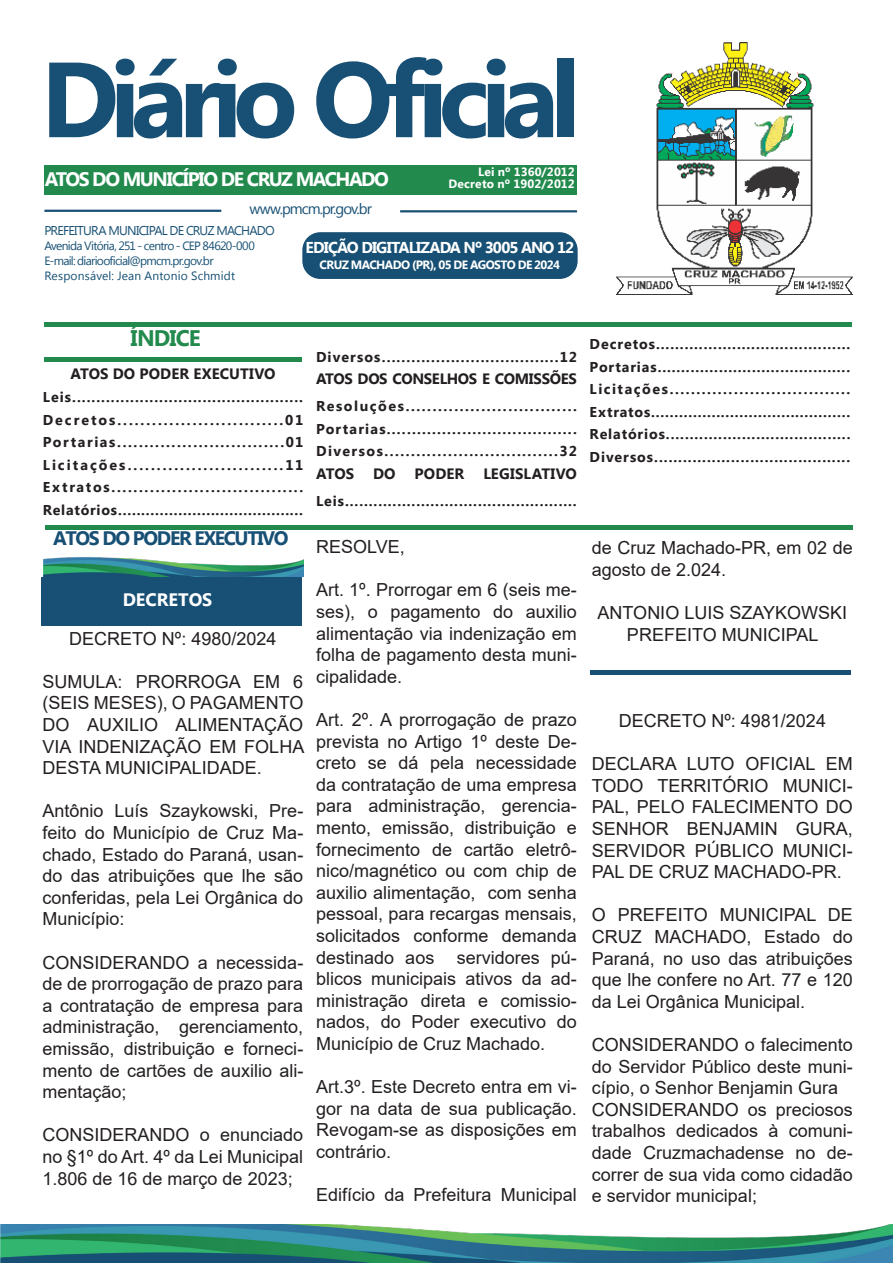
<style>
.page{position:relative;width:893px;height:1263px;background:#fff}
.page>*{position:absolute;margin:0;border:0;box-sizing:border-box;transform-origin:0 0}
.t1{font:700 106.5px "Myanmar Text";letter-spacing:-.085em;color:#175074}
.t2{font:700 22.5px "Myanmar Text";letter-spacing:-.04em;color:#228a4c}
.t3{font:700 19.5px "Myanmar Text";letter-spacing:-.075em;color:#fff}
.t4{font:700 19.5px "Myanmar Text";letter-spacing:-.07em;color:#175074}
.t5{font:18px/21.6px "Arial";color:#231f20;text-align:justify}
.t6{font:700 18px "Myanmar Text";color:#fff}
.t7{font:700 15.75px "Myanmar Text";letter-spacing:-.05em;color:#fff}
.t8{font:700 15px "Myanmar Text";letter-spacing:-.005em;color:#231f20}
.t9{font:700 15px "Myanmar Text";letter-spacing:-.025em;color:#231f20}
.t10{font:15px "Myanmar Text";letter-spacing:-.065em;color:#175074}
.t11{font:700 15px "Myanmar Text";letter-spacing:.015em;color:#231f20}
.t12{font:700 14.25px "Myanmar Text";letter-spacing:.08em;color:#231f20}
.t13{font:700 14.25px/22.5px "Myanmar Text";letter-spacing:.1em;color:#231f20}
.t14{font:700 14.25px "Myanmar Text";letter-spacing:.055em;color:#231f20}
.t15{font:700 14.25px "Myanmar Text";letter-spacing:.06em;color:#231f20}
.t16{font:700 14.25px "Myanmar Text";letter-spacing:.135em;color:#231f20}
.t17{font:700 14.25px "Myanmar Text";letter-spacing:.105em;color:#231f20}
.t18{font:700 14.25px "Myanmar Text";letter-spacing:.12em;color:#231f20}
.t19{font:700 14.25px "Myanmar Text";letter-spacing:.11em;color:#231f20}
.t20{font:12.75px "Myanmar Text";letter-spacing:-.06em;color:#175074}
.t21{font:12px "Myanmar Text";letter-spacing:-.055em;color:#175074}
.t22{font:700 12px "Myanmar Text";letter-spacing:-.05em;color:#fff}
.t23{font:12px "Myanmar Text";letter-spacing:.01em;color:#175074}
.t24{font:700 12px "Myanmar Text";letter-spacing:.015em;color:#fff}
.t25{font:700 12px "Myanmar Text";letter-spacing:-.01em;color:#fff}
</style>
<div class="page">
<img style="left:616px;top:42px;width:236px;height:252px">
<div style="left:44px;top:165px;width:533px;height:29px;background:#228a4c"></div>
<hr style="left:44px;top:210px;width:177px;height:2px;background:#175074">
<hr style="left:400px;top:210px;width:177px;height:2px;background:#175074">
<div style="left:302px;top:232px;width:276px;height:47px;background:#175074;border-radius:18px"></div>
<hr style="left:44px;top:322px;width:808px;height:4px;background:#228a4c">
<hr style="left:45px;top:525px;width:808px;height:4px;background:#228a4c">
<div style="left:44px;top:357px;width:258px;height:5px;background:#228a4c"></div>
<img style="left:0;top:1224px;width:893px;height:39px">
<img style="left:43px;top:557px;width:260px;height:20px">
<svg style="left:590px;top:670px;width:260px;height:4px"></svg>
<div style="left:41px;top:577px;width:261px;height:49px;background:#175074"></div>
<p class="t1" style="left:41px;top:38px;width:541px">Diário Oficial</p>
<p class="t3" style="left:45px;top:168px;width:346px">ATOS DO MUNICÍPIO DE CRUZ MACHADO</p>
<p class="t25" style="left:478px;top:164px;width:98px">Lei nº 1360/2012</p>
<p class="t24" style="left:448px;top:176px;width:128px">Decreto nº 1902/2012</p>
<p class="t10" style="left:249px;top:200px;width:124px">www.pmcm.pr.gov.br</p>
<p class="t20" style="left:44px;top:223px;width:232px">PREFEITURA MUNICIPAL DE CRUZ MACHADO</p>
<p class="t21" style="left:44px;top:239px;width:212px">Avenida Vitória, 251 - centro - CEP 84620-000</p>
<p class="t21" style="left:44px;top:254px;width:171px">E-mail: diariooficial@pmcm.pr.gov.br</p>
<p class="t23" style="left:44px;top:269px;width:192px">Responsável: Jean Antonio Schmidt</p>
<p class="t7" style="left:305px;top:238px;width:270px">EDIÇÃO DIGITALIZADA Nº 3005 ANO 12</p>
<p class="t22" style="left:320px;top:258px;width:242px">CRUZ MACHADO (PR), 05 DE AGOSTO DE 2024</p>
<p class="t2" style="left:131px;top:325px;width:72px">ÍNDICE</p>
<p class="t8" style="left:71px;top:365px;width:207px">ATOS DO PODER EXECUTIVO</p>
<p class="t12" style="left:43px;top:389px;width:262px">Leis................................................</p>
<p class="t16" style="left:43px;top:411px;width:262px">Decretos.............................01</p>
<p class="t19" style="left:43px;top:434px;width:262px">Portarias...............................01</p>
<p class="t16" style="left:43px;top:456px;width:262px">Licitações...........................11</p>
<p class="t18" style="left:43px;top:479px;width:262px">Extratos...................................</p>
<p class="t14" style="left:43px;top:501px;width:262px">Relatórios........................................</p>
<p class="t4" style="left:53px;top:527px;width:237px">ATOS DO PODER EXECUTIVO</p>
<p class="t6" style="left:123px;top:589px;width:91px">DECRETOS</p>
<p class="t5" style="left:69px;top:627px;width:209px">DECRETO Nº: 4980/2024</p>
<p class="t5" style="left:43px;top:670px;width:263px">SUMULA: PRORROGA EM 6 (SEIS MESES), O PAGAMENTO DO AUXILIO ALIMENTAÇÃO VIA INDENIZAÇÃO EM FOLHA DESTA MUNICIPALIDADE.</p>
<p class="t5" style="left:43px;top:800px;width:262px">Antônio Luís Szaykowski, Pre&shy;feito do Município de Cruz Ma&shy;chado, Estado do Paraná, usan&shy;do das atribuições que lhe são conferidas, pela Lei Orgânica do Município:</p>
<p class="t5" style="left:43px;top:951px;width:262px">CONSIDERANDO a necessida&shy;de de prorrogação de prazo para a contratação de empresa para administração, gerenciamento, emissão, distribuição e forneci&shy;mento de cartões de auxilio ali&shy;mentação;</p>
<p class="t5" style="left:43px;top:1124px;width:262px">CONSIDERANDO o enunciado no §1º do Art. 4º da Lei Municipal 1.806 de 16 de março de 2023;</p>
<p class="t12" style="left:316px;top:348px;width:262px">Diversos....................................12</p>
<p class="t9" style="left:316px;top:370px;width:262px">ATOS DOS CONSELHOS E COMISSÕES</p>
<p class="t13" style="left:316px;top:395px;width:262px">Resoluções................................<br>Portarias......................................</p>
<p class="t13" style="left:316px;top:440px;width:262px">Diversos.................................32</p>
<p class="t8" style="left:316px;top:465px;width:40px">ATOS</p>
<p class="t8" style="left:373px;top:465px;width:24px">DO</p>
<p class="t8" style="left:415px;top:465px;width:51px">PODER</p>
<p class="t11" style="left:483px;top:465px;width:95px">LEGISLATIVO</p>
<p class="t12" style="left:316px;top:492px;width:262px">Leis.................................................</p>
<p class="t5" style="left:316px;top:536px;width:90px">RESOLVE,</p>
<p class="t5" style="left:316px;top:579px;width:262px">Art. 1º. Prorrogar em 6 (seis me&shy;ses), o pagamento do auxilio alimentação via indenização em folha de pagamento desta muni&shy;cipalidade.</p>
<p class="t5" style="left:316px;top:709px;width:262px">Art. 2º. A prorrogação de prazo prevista no Artigo 1º deste De&shy;creto se dá pela necessidade da contratação de uma empresa para administração, gerencia&shy;mento, emissão, distribuição e fornecimento de cartão eletrô&shy;nico/magnético ou com chip de auxilio alimentação, com senha pessoal, para recargas mensais, solicitados conforme demanda destinado aos servidores pú&shy;blicos municipais ativos da ad&shy;ministração direta e comissio&shy;nados, do Poder executivo do Município de Cruz Machado.</p>
<p class="t5" style="left:316px;top:1076px;width:262px">Art.3º. Este Decreto entra em vi&shy;gor na data de sua publicação.<br>Revogam-se as disposições em contrário.</p>
<p class="t5" style="left:316px;top:1184px;width:262px">Edifício da Prefeitura Municipal</p>
<p class="t12" style="left:590px;top:336px;width:262px">Decretos.........................................</p>
<p class="t15" style="left:590px;top:359px;width:262px">Portarias.........................................</p>
<p class="t17" style="left:590px;top:381px;width:262px">Licitações..................................</p>
<p class="t14" style="left:590px;top:404px;width:262px">Extratos...........................................</p>
<p class="t15" style="left:590px;top:426px;width:262px">Relatórios.......................................</p>
<p class="t12" style="left:590px;top:449px;width:262px">Diversos.........................................</p>
<p class="t5" style="left:592px;top:537px;width:262px">de Cruz Machado-PR, em 02 de agosto de 2.024.</p>
<p class="t5" style="left:598px;top:602px;width:251px">ANTONIO LUIS SZAYKOWSKI</p>
<p class="t5" style="left:627px;top:623px;width:193px">PREFEITO MUNICIPAL</p>
<p class="t5" style="left:619px;top:710px;width:209px">DECRETO Nº: 4981/2024</p>
<p class="t5" style="left:592px;top:753px;width:262px">DECLARA LUTO OFICIAL EM TODO TERRITÓRIO MUNICI-PAL, PELO FALECIMENTO DO SENHOR BENJAMIN GURA, SERVIDOR PÚBLICO MUNICI-PAL DE CRUZ MACHADO-PR.</p>
<p class="t5" style="left:592px;top:904px;width:262px">O PREFEITO MUNICIPAL DE CRUZ MACHADO, Estado do Paraná, no uso das atribuições que lhe confere no Art. 77 e 120 da Lei Orgânica Municipal.</p>
<p class="t5" style="left:592px;top:1034px;width:262px">CONSIDERANDO o falecimento do Servidor Público deste muni&shy;cípio, o Senhor Benjamin Gura</p>
<p class="t5" style="left:592px;top:1098px;width:262px">CONSIDERANDO os preciosos trabalhos dedicados à comuni&shy;dade Cruzmachadense no de&shy;correr de sua vida como cidadão e servidor municipal;</p>
</div>
